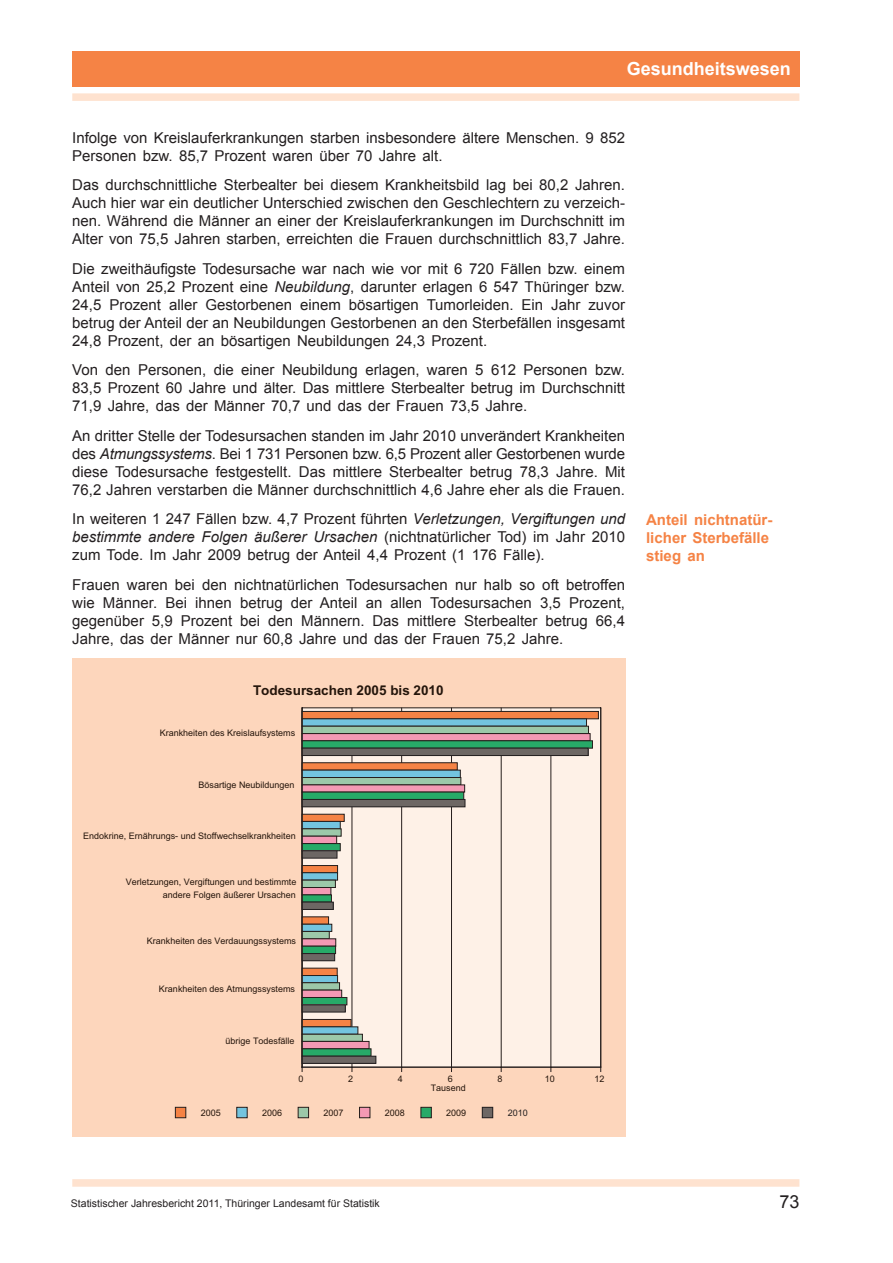
<style>
.page{position:relative;width:893px;height:1263px;background:#fff}
.page>*{position:absolute;margin:0;border:0;box-sizing:border-box;transform-origin:0 0}
.t1{font:700 18px "Arial";color:#fff}
.t2{font:18px "Arial";color:#231f20}
.t3{font:15px/18px "Arial";color:#231f20;text-align:justify}
.t4{font:700 15px/18px "Arial";color:#f58345}
.t5{font:700 13.5px "Arial";color:#24150b}
.t6{font:10.5px "Arial";color:#231f20}
.t7{font:9px "Arial";color:#24150b}
.t8{font:9px "Arial";color:#231f20}
.s1{font-style:italic}
</style>
<div class="page">
<div style="left:72px;top:1179px;width:727px;height:8px;background:#fee2cf"></div>
<div style="left:72px;top:93px;width:727px;height:8px;background:#fee2cf"></div>
<div style="left:72px;top:51px;width:727px;height:35px;background:#f58345"></div>
<div style="left:72px;top:658px;width:554px;height:478px;background:#fdd6bc"></div>
<div style="left:302px;top:708px;width:299px;height:359px;background:#fef1e7"></div>
<hr style="left:302px;top:707px;width:299px;height:1px;background:#261e1c">
<hr style="left:352px;top:708px;width:1px;height:359px;background:#261e1c">
<hr style="left:401px;top:708px;width:1px;height:359px;background:#261e1c">
<hr style="left:451px;top:708px;width:1px;height:359px;background:#261e1c">
<hr style="left:501px;top:708px;width:1px;height:359px;background:#261e1c">
<hr style="left:551px;top:708px;width:1px;height:359px;background:#261e1c">
<hr style="left:600px;top:708px;width:1px;height:359px;background:#261e1c">
<div style="left:302px;top:711px;width:297px;height:8px;background:#f58345;border:1px solid #261e1c"></div>
<div style="left:302px;top:718px;width:285px;height:8px;background:#73c4df;border:1px solid #261e1c"></div>
<div style="left:302px;top:726px;width:287px;height:8px;background:#9cc8a9;border:1px solid #261e1c"></div>
<div style="left:302px;top:733px;width:288px;height:8px;background:#f499b4;border:1px solid #261e1c"></div>
<div style="left:302px;top:740px;width:291px;height:8px;background:#27aa68;border:1px solid #261e1c"></div>
<div style="left:302px;top:748px;width:286px;height:7px;background:#6d6764"></div>
<div style="left:302px;top:748px;width:286px;height:8px;border:1px solid #231f20"></div>
<div style="left:302px;top:762px;width:156px;height:8px;background:#f58345;border:1px solid #261e1c"></div>
<div style="left:302px;top:770px;width:159px;height:8px;background:#73c4df"></div>
<div style="left:302px;top:777px;width:159px;height:8px;background:#9cc8a9;border:1px solid #261e1c"></div>
<div style="left:302px;top:784px;width:163px;height:8px;background:#f499b4;border:1px solid #261e1c"></div>
<div style="left:302px;top:792px;width:162px;height:8px;background:#27aa68;border:1px solid #261e1c"></div>
<div style="left:302px;top:799px;width:163px;height:8px;background:#6d6764"></div>
<div style="left:302px;top:799px;width:163px;height:8px;border:1px solid #231f20"></div>
<div style="left:302px;top:814px;width:43px;height:8px;background:#f58345;border:1px solid #261e1c"></div>
<div style="left:302px;top:821px;width:39px;height:8px;background:#73c4df;border:1px solid #261e1c"></div>
<div style="left:302px;top:828px;width:40px;height:8px;background:#9cc8a9;border:1px solid #261e1c"></div>
<div style="left:302px;top:836px;width:35px;height:8px;background:#f499b4;border:1px solid #261e1c"></div>
<div style="left:302px;top:843px;width:39px;height:8px;background:#27aa68;border:1px solid #261e1c"></div>
<div style="left:302px;top:851px;width:35px;height:7px;background:#6d6764"></div>
<div style="left:302px;top:850px;width:35px;height:8px;border:1px solid #231f20"></div>
<div style="left:302px;top:865px;width:36px;height:8px;background:#f58345;border:1px solid #261e1c"></div>
<div style="left:302px;top:872px;width:36px;height:8px;background:#73c4df;border:1px solid #261e1c"></div>
<div style="left:302px;top:880px;width:34px;height:8px;background:#9cc8a9;border:1px solid #261e1c"></div>
<div style="left:302px;top:887px;width:29px;height:8px;background:#f499b4;border:1px solid #261e1c"></div>
<div style="left:302px;top:894px;width:30px;height:8px;background:#27aa68;border:1px solid #261e1c"></div>
<div style="left:302px;top:902px;width:31px;height:7px;background:#6d6764"></div>
<div style="left:302px;top:902px;width:32px;height:8px;border:1px solid #231f20"></div>
<svg style="left:302px;top:916px;width:27px;height:8px"></svg>
<div style="left:302px;top:924px;width:30px;height:8px;background:#73c4df;border:1px solid #261e1c"></div>
<div style="left:302px;top:931px;width:28px;height:8px;background:#9cc8a9;border:1px solid #261e1c"></div>
<div style="left:302px;top:938px;width:34px;height:8px;background:#f499b4;border:1px solid #261e1c"></div>
<div style="left:302px;top:946px;width:34px;height:8px;background:#27aa68;border:1px solid #261e1c"></div>
<div style="left:302px;top:953px;width:33px;height:8px;background:#6d6764"></div>
<div style="left:302px;top:953px;width:33px;height:8px;border:1px solid #231f20"></div>
<div style="left:302px;top:968px;width:36px;height:8px;background:#f58345"></div>
<div style="left:302px;top:975px;width:36px;height:8px;background:#73c4df;border:1px solid #261e1c"></div>
<div style="left:302px;top:982px;width:38px;height:8px;background:#9cc8a9;border:1px solid #261e1c"></div>
<div style="left:302px;top:990px;width:40px;height:8px;background:#f499b4"></div>
<div style="left:302px;top:997px;width:45px;height:8px;background:#27aa68;border:1px solid #261e1c"></div>
<div style="left:302px;top:1005px;width:43px;height:7px;background:#6d6764"></div>
<div style="left:302px;top:1004px;width:44px;height:8px;border:1px solid #231f20"></div>
<div style="left:302px;top:1019px;width:49px;height:8px;background:#f58345;border:1px solid #261e1c"></div>
<div style="left:302px;top:1026px;width:56px;height:8px;background:#73c4df;border:1px solid #261e1c"></div>
<div style="left:302px;top:1034px;width:61px;height:8px;background:#9cc8a9;border:1px solid #261e1c"></div>
<div style="left:302px;top:1041px;width:67px;height:8px;background:#f499b4;border:1px solid #261e1c"></div>
<div style="left:302px;top:1048px;width:69px;height:8px;background:#27aa68;border:1px solid #261e1c"></div>
<div style="left:302px;top:1056px;width:74px;height:7px;background:#6d6764"></div>
<div style="left:302px;top:1056px;width:74px;height:8px;border:1px solid #231f20"></div>
<hr style="left:302px;top:707px;width:1px;height:360px;background:#261e1c">
<hr style="left:302px;top:1067px;width:299px;height:1px;background:#261e1c">
<div style="left:175px;top:1107px;width:11px;height:11px;background:#f58345;border:1px solid #261e1c"></div>
<div style="left:236px;top:1107px;width:12px;height:11px;background:#73c4df;border:1px solid #261e1c"></div>
<div style="left:298px;top:1107px;width:11px;height:11px;background:#9cc8a9;border:1px solid #261e1c"></div>
<div style="left:359px;top:1107px;width:11px;height:11px;background:#f499b4;border:1px solid #261e1c"></div>
<div style="left:421px;top:1107px;width:11px;height:11px;background:#27aa68;border:1px solid #261e1c"></div>
<div style="left:482px;top:1107px;width:11px;height:11px;background:#6d6764"></div>
<div style="left:482px;top:1107px;width:11px;height:11px;border:1px solid #231f20"></div>
<p class="t1" style="left:627px;top:57px;width:166px">Gesundheitswesen</p>
<p class="t3" style="left:72px;top:129px;width:554px">Infolge von Kreislauferkrankungen starben insbesondere ältere Menschen. 9 852<br>Personen bzw. 85,7 Prozent waren über 70 Jahre alt.</p>
<p class="t3" style="left:72px;top:176px;width:554px">Das durchschnittliche Sterbealter bei diesem Krankheitsbild lag bei 80,2 Jahren.<br>Auch hier war ein deutlicher Unterschied zwischen den Geschlechtern zu verzeich&shy;nen. Während die Männer an einer der Kreislauferkrankungen im Durchschnitt im Alter von 75,5 Jahren starben, erreichten die Frauen durchschnittlich 83,7 Jahre.</p>
<p class="t3" style="left:72px;top:260px;width:554px">Die zweithäufigste Todesursache war nach wie vor mit 6 720 Fällen bzw. einem Anteil von 25,2 Prozent eine <span class="s1">Neubildung</span>, darunter erlagen 6 547 Thüringer bzw.<br>24,5 Prozent aller Gestorbenen einem bösartigen Tumorleiden. Ein Jahr zuvor betrug der Anteil der an Neubildungen Gestorbenen an den Sterbefällen insgesamt 24,8 Prozent, der an bösartigen Neubildungen 24,3 Prozent.</p>
<p class="t3" style="left:72px;top:361px;width:554px">Von den Personen, die einer Neubildung erlagen, waren 5 612 Personen bzw.<br>83,5 Prozent 60 Jahre und älter. Das mittlere Sterbealter betrug im Durchschnitt 71,9 Jahre, das der Männer 70,7 und das der Frauen 73,5 Jahre.</p>
<p class="t3" style="left:72px;top:427px;width:554px">An dritter Stelle der Todesursachen standen im Jahr 2010 unverändert Krankheiten des <span class="s1">Atmungssystems</span>. Bei 1 731 Personen bzw. 6,5 Prozent aller Gestorbenen wurde diese Todesursache festgestellt. Das mittlere Sterbealter betrug 78,3 Jahre. Mit 76,2 Jahren verstarben die Männer durchschnittlich 4,6 Jahre eher als die Frauen.</p>
<p class="t3" style="left:72px;top:510px;width:554px">In weiteren 1 247 Fällen bzw. 4,7 Prozent führten <span class="s1">Verletzungen, Vergiftungen und bestimmte andere Folgen äußerer Ursachen</span> (nichtnatürlicher Tod) im Jahr 2010 zum Tode. Im Jahr 2009 betrug der Anteil 4,4 Prozent (1 176 Fälle).</p>
<p class="t3" style="left:72px;top:575px;width:554px">Frauen waren bei den nichtnatürlichen Todesursachen nur halb so oft betroffen wie Männer. Bei ihnen betrug der Anteil an allen Todesursachen 3,5 Prozent, gegenüber 5,9 Prozent bei den Männern. Das mittlere Sterbealter betrug 66,4<br>Jahre, das der Männer nur 60,8 Jahre und das der Frauen 75,2 Jahre.</p>
<p class="t5" style="left:253px;top:681px;width:192px">Todesursachen 2005 bis 2010</p>
<p class="t7" style="left:160px;top:727px;width:137px">Krankheiten des Kreislaufsystems</p>
<p class="t7" style="left:199px;top:779px;width:98px">Bösartige Neubildungen</p>
<p class="t7" style="left:83px;top:830px;width:214px">Endokrine, Ernährungs- und Stoffwechselkrankheiten</p>
<p class="t7" style="left:126px;top:876px;width:172px">Verletzungen, Vergiftungen und bestimmte</p>
<p class="t7" style="left:163px;top:889px;width:135px">andere Folgen äußerer Ursachen</p>
<p class="t7" style="left:147px;top:935px;width:151px">Krankheiten des Verdauungssystems</p>
<p class="t7" style="left:159px;top:982px;width:138px">Krankheiten des Atmungssystems</p>
<p class="t7" style="left:226px;top:1035px;width:71px">übrige Todesfälle</p>
<p class="t7" style="left:298px;top:1073px;width:7px">0</p>
<p class="t7" style="left:348px;top:1073px;width:7px">2</p>
<p class="t7" style="left:398px;top:1073px;width:7px">4</p>
<p class="t7" style="left:448px;top:1073px;width:7px">6</p>
<p class="t7" style="left:497px;top:1073px;width:7px">8</p>
<p class="t7" style="left:545px;top:1073px;width:12px">10</p>
<p class="t7" style="left:595px;top:1073px;width:12px">12</p>
<p class="t7" style="left:431px;top:1082px;width:37px">Tausend</p>
<p class="t7" style="left:201px;top:1106px;width:22px">2005</p>
<p class="t7" style="left:262px;top:1106px;width:22px">2006</p>
<p class="t7" style="left:323px;top:1106px;width:22px">2007</p>
<p class="t7" style="left:385px;top:1106px;width:22px">2008</p>
<p class="t7" style="left:446px;top:1106px;width:22px">2009</p>
<p class="t8" style="left:508px;top:1106px;width:22px">2010</p>
<p class="t4" style="left:646px;top:511px;width:128px">Anteil nichtnatür&shy;licher Sterbefälle stieg an</p>
<p class="t6" style="left:71px;top:1196px;width:310px">Statistischer Jahresbericht 2011, Thüringer Landesamt für Statistik</p>
<p class="t2" style="left:779px;top:1190px;width:22px">73</p>
</div>
